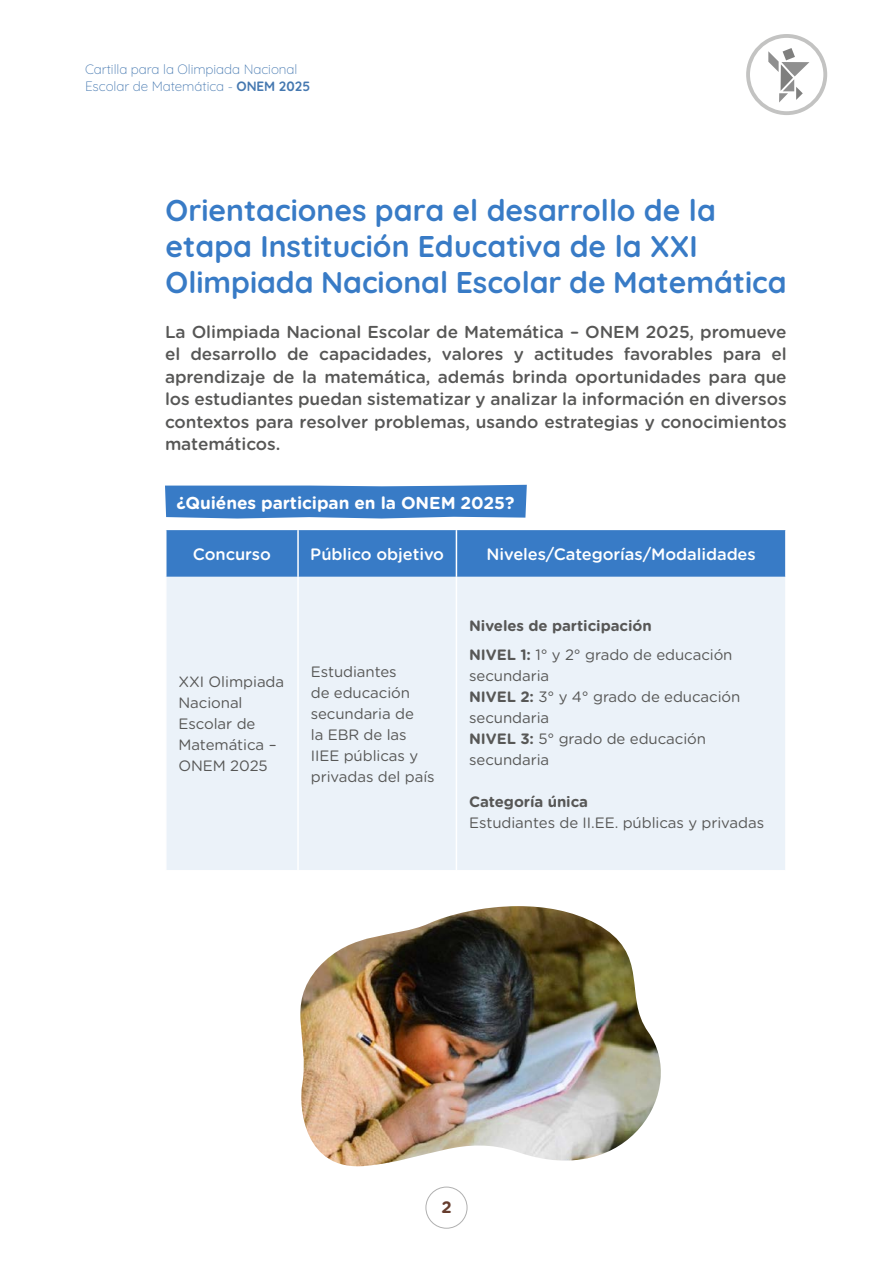
<style>
.page{position:relative;width:893px;height:1263px;background:#fff}
.page>*{position:absolute;margin:0;border:0;box-sizing:border-box;transform-origin:0 0}
.t1{font:300 30px/36px "Quicksand";color:#387bc6}
.t2{font:500 17.25px/22.5px "Gotham Rounded";letter-spacing:-.005em;color:#575756;text-align:justify}
.t3{font:700 17.25px "Gotham Rounded";letter-spacing:-.005em;color:#fff}
.t4{font:500 16.5px "Gotham Rounded";letter-spacing:-.005em;color:#fff}
.t5{font:700 16.5px "Gotham Rounded";color:#663d2e}
.t6{font:15px/21px "Gotham Rounded";letter-spacing:-.005em;color:#575756}
.t7{font:700 15px/28.5px "Gotham Rounded";letter-spacing:-.005em;color:#575756}
.t8{font:300 13.5px/16.5px "Quicksand";letter-spacing:-.005em;color:#4578b0}
.s1{font-weight:400}
.s2{font-weight:700}
</style>
<div class="page">
<svg style="left:746px;top:34px;width:81px;height:81px"></svg>
<div style="left:426px;top:1187px;width:41px;height:41px;border:1px solid #b0b0b0;border-radius:50%"></div>
<div style="left:165px;top:485px;width:362px;height:33px;background:#387bc6"></div>
<div style="left:166px;top:530px;width:619px;height:47px;background:#387bc6"></div>
<div style="left:167px;top:577px;width:618px;height:293px;background:#ebf2f9"></div>
<hr style="left:297px;top:530px;width:2px;height:47px;background:#fff">
<hr style="left:456px;top:530px;width:1px;height:47px;background:#fff">
<hr style="left:297px;top:577px;width:2px;height:293px;background:#fff">
<hr style="left:456px;top:577px;width:1px;height:293px;background:#fff">
<img style="left:300px;top:906px;width:361px;height:261px">
<p class="t8" style="left:85px;top:60px;width:227px">Cartilla para la Olimpiada Nacional<br>Escolar de Matemática - ONEM 2025</p>
<h1 class="t1" style="left:166px;top:190px;width:623px">Orientaciones para el desarrollo de la etapa Institución Educativa de la XXI<br>Olimpiada Nacional Escolar de Matemática</h1>
<p class="t2" style="left:165px;top:319px;width:623px">La Olimpiada Nacional Escolar de Matemática – ONEM 2025, promueve el desarrollo de capacidades, valores y actitudes favorables para el aprendizaje de la matemática, además brinda oportunidades para que los estudiantes puedan sistematizar y analizar la información en diversos contextos para resolver problemas, usando estrategias y conocimientos matemáticos.</p>
<p class="t3" style="left:177px;top:490px;width:339px">¿Quiénes participan en la ONEM 2025?</p>
<p class="t4" style="left:193px;top:542px;width:80px">Concurso</p>
<p class="t4" style="left:310px;top:542px;width:135px">Público objetivo</p>
<p class="t4" style="left:487px;top:542px;width:271px">Niveles/Categorías/Modalidades</p>
<p class="t6" style="left:178px;top:671px;width:107px">XXI Olimpiada<br>Nacional<br>Escolar de<br>Matemática –<br>ONEM 2025</p>
<p class="t6" style="left:311px;top:660px;width:125px">Estudiantes<br>de educación secundaria de<br>la EBR de las<br>IIEE públicas y privadas del país</p>
<p class="t7" style="left:469px;top:611px;width:265px">Niveles de participación<br>NIVEL 1: <span class="s1">1° y 2° grado de educación</span></p>
<p class="t6" style="left:469px;top:664px;width:273px">secundaria<br><span class="s2">NIVEL 2:</span> 3° y 4° grado de educación secundaria<br><span class="s2">NIVEL 3:</span> 5° grado de educación secundaria</p>
<p class="t7" style="left:469px;top:786px;width:120px">Categoría única</p>
<p class="t6" style="left:469px;top:811px;width:297px">Estudiantes de II.EE. públicas y privadas</p>
<p class="t5" style="left:441px;top:1195px;width:12px">2</p>
</div>
